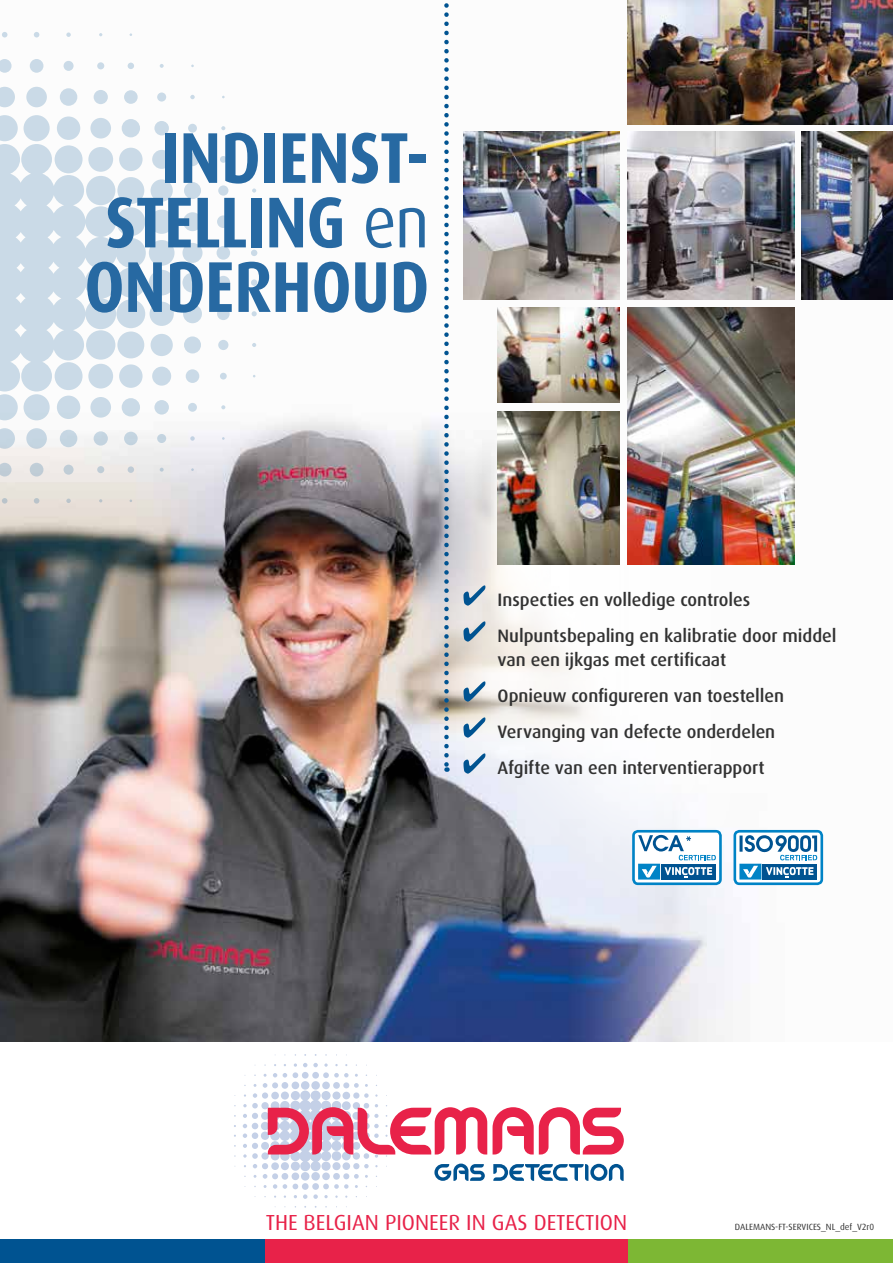
<style>
.page{position:relative;width:893px;height:1263px;background:#fff}
.page>*{position:absolute;margin:0;border:0;box-sizing:border-box;transform-origin:0 0}
.t1{font:700 72px/64.5px "Dax";letter-spacing:-.005em;color:#2769a2;text-align:justify;scale:.89 1}
.t2{font:21.75px "Dax";color:#e82249}
.t3{font:500 18px/36px "Dax";color:#323232}
.t4{font:9px "Dax";color:#323232}
.s1{font-weight:400}
</style>
<div class="page">
<img style="left:0;top:124px;width:893px;height:918px">
<svg style="left:444px;top:3px;width:5px;height:769px"></svg>
<img style="left:627px;top:132px;width:167px;height:168px">
<img style="left:463px;top:132px;width:156px;height:168px">
<img style="left:497px;top:307px;width:122px;height:96px">
<img style="left:802px;top:132px;width:91px;height:168px">
<img style="left:497px;top:411px;width:122px;height:154px">
<img style="left:627px;top:0;width:266px;height:124px">
<img style="left:627px;top:307px;width:167px;height:258px">
<svg style="left:0;top:32px;width:257px;height:472px;fill:#f6f6f7"></svg>
<div style="left:584px;top:1239px;width:309px;height:24px;background:#7db734"></div>
<div style="left:0;top:1239px;width:287px;height:24px;background:#005391"></div>
<div style="left:265px;top:1239px;width:362px;height:24px;background:#e82249"></div>
<svg style="left:493px;top:1107px;width:131px;height:47px"></svg>
<svg style="left:234px;top:1054px;width:253px;height:154px"></svg>
<svg style="left:493px;top:1164px;width:131px;height:17px"></svg>
<svg style="left:735px;top:831px;width:87px;height:53px"></svg>
<div style="left:733px;top:830px;width:90px;height:55px;border:3px solid #0083c6;border-radius:5px"></div>
<svg style="left:739px;top:835px;width:78px;height:44px"></svg>
<svg style="left:633px;top:831px;width:87px;height:53px"></svg>
<div style="left:632px;top:830px;width:90px;height:55px;border:3px solid #0083c6;border-radius:5px"></div>
<svg style="left:638px;top:835px;width:78px;height:44px"></svg>
<svg style="left:463px;top:585px;width:22px;height:21px"></svg>
<svg style="left:463px;top:621px;width:22px;height:21px"></svg>
<svg style="left:463px;top:681px;width:22px;height:21px"></svg>
<svg style="left:463px;top:717px;width:22px;height:21px"></svg>
<svg style="left:463px;top:753px;width:22px;height:21px"></svg>
<h1 class="t1" style="left:84px;top:126px;width:389px;text-indent:76px">INDIENST-STELLING <span class="s1">en </span>ONDERHOUD</h1>
<p class="t3" style="left:497px;top:581px;width:341px">Inspecties en volledige controles<br>Nulpuntsbepaling en kalibratie door middel</p>
<p class="t3" style="left:497px;top:641px;width:288px">van een ijkgas met certificaat Opnieuw configureren van toestellen Vervanging van defecte onderdelen Afgifte van een interventierapport</p>
<p class="t2" style="left:266px;top:1210px;width:363px">THE BELGIAN PIONEER IN GAS DETECTION</p>
<p class="t4" style="left:735px;top:1222px;width:141px">DALEMANS-FT-SERVICES_NL_def_V2r0</p>
</div>
